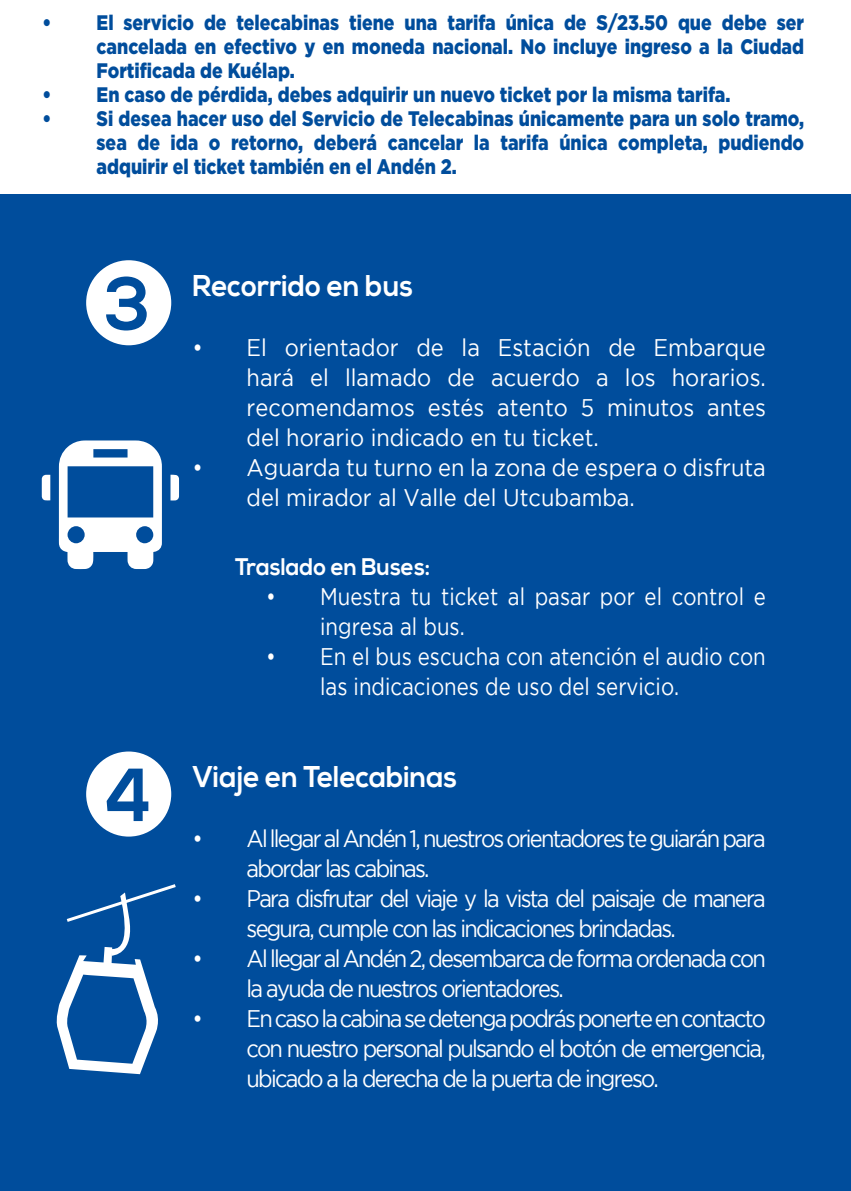
<style>
.page{position:relative;width:851px;height:1191px;background:#fff}
.page>*{position:absolute;margin:0;border:0;box-sizing:border-box;transform-origin:0 0}
.t1{font:700 75px "Nexa";color:#004d9c;scale:.93 1}
.t2{font:700 30px "Nexa";color:#fff;scale:.93 1}
.t3{font:24px/30px "Gotham";letter-spacing:-.08em;color:#fff;scale:.91 1}
.t4{font:24px/30px "Gotham";color:#fff;scale:.85 1}
.t5{font:24px/30px "Gotham";color:#fff;scale:.91 1}
.t6{font:700 24px "Nexa";color:#fff;scale:.93 1}
.t7{font:900 21px/24px "Gotham HTF";color:#004d9c;text-align:justify;scale:.84 1}
</style>
<div class="page">
<div style="left:0;top:0;width:850px;height:1191px;background:#004d9c"></div>
<div style="left:86px;top:260px;width:85px;height:85px;background:#fff;border-radius:50%"></div>
<div style="left:86px;top:751px;width:85px;height:85px;background:#fff;border-radius:50%"></div>
<div style="left:0;top:0;width:850px;height:194px;background:#fff"></div>
<svg style="left:59px;top:440px;width:103px;height:129px"></svg>
<svg style="left:42px;top:475px;width:8px;height:25px"></svg>
<svg style="left:170px;top:475px;width:9px;height:25px"></svg>
<svg style="left:56px;top:884px;width:120px;height:190px"></svg>
<p class="t7" style="left:97px;top:11px;width:843px;text-indent:-54px">• El servicio de telecabinas tiene una tarifa única de S/23.50 que debe ser cancelada en efectivo y en moneda nacional. No incluye ingreso a la Ciudad Fortificada de Kuélap.</p>
<p class="t7" style="left:43px;top:83px;width:820px">• En caso de pérdida, debes adquirir un nuevo ticket por la misma tarifa.</p>
<p class="t7" style="left:97px;top:107px;width:843px;text-indent:-54px">• Si desea hacer uso del Servicio de Telecabinas únicamente para un solo tramo, sea de ida o retorno, deberá cancelar la tarifa única completa, pudiendo adquirir el ticket también en el Andén 2.</p>
<p class="t1" style="left:105px;top:261px;width:51px">3</p>
<p class="t1" style="left:104px;top:752px;width:52px">4</p>
<p class="t2" style="left:192px;top:268px;width:239px">Recorrido en bus</p>
<p class="t3" style="left:246px;top:332px;width:572px;text-align:justify;text-indent:-54px">• El orientador de la Estación de Embarque hará el llamado de acuerdo a los horarios. recomendamos estés atento 5 minutos antes del horario indicado en tu ticket.</p>
<p class="t5" style="left:246px;top:452px;width:572px;text-indent:-54px">• Aguarda tu turno en la zona de espera o disfruta del mirador al Valle del Utcubamba.</p>
<p class="t6" style="left:235px;top:553px;width:211px">Traslado en Buses:</p>
<p class="t4" style="left:320px;top:581px;width:525px;text-indent:-54px">• Muestra tu ticket al pasar por el control e ingresa al bus.</p>
<p class="t4" style="left:320px;top:641px;width:526px;text-indent:-54px">• En el bus escucha con atención el audio con las indicaciones de uso del servicio.</p>
<p class="t2" style="left:192px;top:759px;width:286px">Viaje en Telecabinas</p>
<p class="t3" style="left:246px;top:823px;width:572px;text-indent:-54px">• Al llegar al Andén 1, nuestros orientadores te guiarán para abordar las cabinas.</p>
<p class="t3" style="left:246px;top:883px;width:572px;text-indent:-54px">• Para disfrutar del viaje y la vista del paisaje de manera segura, cumple con las indicaciones brindadas.</p>
<p class="t3" style="left:246px;top:943px;width:572px;text-indent:-54px">• Al llegar al Andén 2, desembarca de forma ordenada con la ayuda de nuestros orientadores.</p>
<p class="t3" style="left:246px;top:1003px;width:572px;text-align:justify;text-indent:-54px">• En caso la cabina se detenga podrás ponerte en contacto con nuestro personal pulsando el botón de emergencia, ubicado a la derecha de la puerta de ingreso.</p>
</div>
